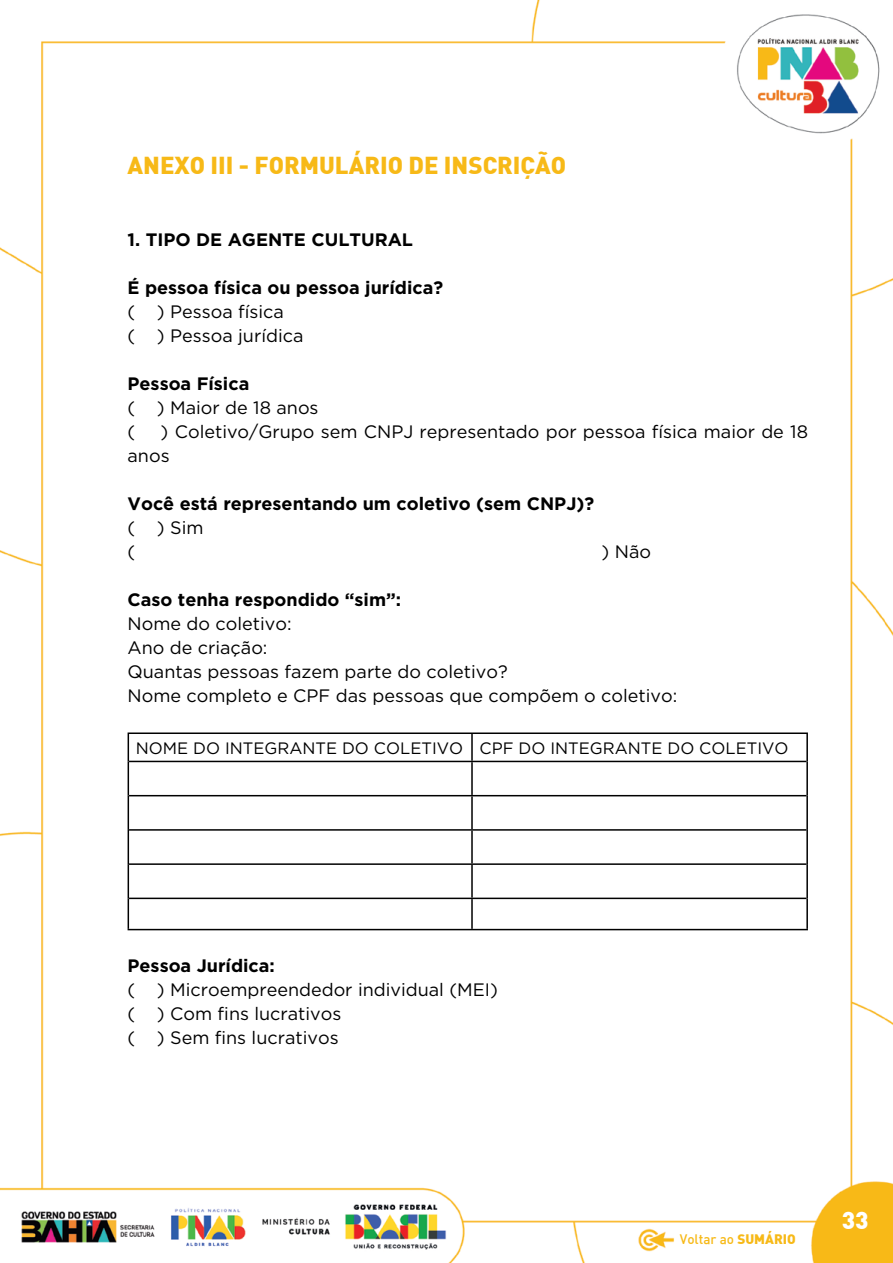
<style>
.page{position:relative;width:893px;height:1263px;background:#fff}
.page>*{position:absolute;margin:0;border:0;box-sizing:border-box;transform-origin:0 0}
.t1{font:900 24px "DIN";color:#f7b917}
.t2{font:900 24px "DIN";color:#fff}
.t3{font:18px/24px "Gotham";color:#000}
.t4{font:700 18px "Gotham";color:#000}
.t5{font:16.5px "Gotham";color:#000}
.t6{font:500 13.5px "DIN";color:#f7b917}
.s1{font-weight:900}
</style>
<div class="page">
<img style="left:0;top:0;width:893px;height:1263px">
<hr style="left:128px;top:732px;width:344px;height:2px;background:#000">
<svg style="left:128px;top:734px;width:1px;height:27px"></svg>
<hr style="left:472px;top:732px;width:336px;height:2px;background:#000">
<hr style="left:471px;top:734px;width:2px;height:27px;background:#000">
<hr style="left:806px;top:734px;width:2px;height:27px;background:#000">
<hr style="left:128px;top:761px;width:1px;height:35px;background:#000">
<hr style="left:471px;top:762px;width:2px;height:33px;background:#000">
<hr style="left:806px;top:761px;width:2px;height:35px;background:#000">
<hr style="left:128px;top:796px;width:1px;height:34px;background:#000">
<hr style="left:471px;top:796px;width:2px;height:33px;background:#000">
<hr style="left:806px;top:796px;width:2px;height:34px;background:#000">
<hr style="left:128px;top:830px;width:1px;height:34px;background:#000">
<hr style="left:471px;top:831px;width:2px;height:32px;background:#000">
<hr style="left:806px;top:830px;width:2px;height:34px;background:#000">
<hr style="left:128px;top:864px;width:1px;height:34px;background:#000">
<hr style="left:471px;top:865px;width:2px;height:33px;background:#000">
<hr style="left:806px;top:864px;width:2px;height:34px;background:#000">
<hr style="left:128px;top:898px;width:1px;height:31px;background:#000">
<hr style="left:471px;top:899px;width:2px;height:30px;background:#000">
<hr style="left:806px;top:898px;width:2px;height:31px;background:#000">
<hr style="left:128px;top:929px;width:344px;height:1px;background:#000">
<hr style="left:472px;top:929px;width:336px;height:1px;background:#000">
<hr style="left:129px;top:761px;width:343px;height:1px;background:#000">
<hr style="left:472px;top:761px;width:334px;height:1px;background:#000">
<hr style="left:129px;top:795px;width:343px;height:1px;background:#000">
<hr style="left:472px;top:795px;width:334px;height:1px;background:#000">
<hr style="left:129px;top:829px;width:343px;height:2px;background:#000">
<hr style="left:472px;top:829px;width:334px;height:2px;background:#000">
<hr style="left:129px;top:863px;width:343px;height:2px;background:#000">
<hr style="left:472px;top:863px;width:334px;height:2px;background:#000">
<hr style="left:129px;top:898px;width:343px;height:1px;background:#000">
<hr style="left:472px;top:898px;width:334px;height:1px;background:#000">
<h1 class="t1" style="left:128px;top:150px;width:440px">ANEXO III - FORMULÁRIO DE INSCRIÇÃO</h1>
<p class="t4" style="left:128px;top:228px;width:287px">1. TIPO DE AGENTE CULTURAL</p>
<p class="t4" style="left:128px;top:276px;width:317px">É pessoa física ou pessoa jurídica?</p>
<p class="t3" style="left:128px;top:300px;width:177px">( ) Pessoa física<br>( ) Pessoa jurídica</p>
<p class="t4" style="left:128px;top:372px;width:123px">Pessoa Física</p>
<p class="t3" style="left:128px;top:396px;width:193px">( ) Maior de 18 anos (</p>
<p class="t3" style="left:128px;top:420px;width:682px;text-indent:33px">) Coletivo/Grupo sem CNPJ representado por pessoa física maior de 18 anos</p>
<p class="t4" style="left:128px;top:492px;width:468px">Você está representando um coletivo (sem CNPJ)?</p>
<p class="t3" style="left:128px;top:516px;width:77px">( ) Sim (</p>
<p class="t3" style="left:602px;top:540px;width:51px">) Não</p>
<p class="t4" style="left:128px;top:588px;width:275px">Caso tenha respondido “sim”:</p>
<p class="t3" style="left:128px;top:612px;width:551px">Nome do coletivo:<br>Ano de criação:<br>Quantas pessoas fazem parte do coletivo?<br>Nome completo e CPF das pessoas que compõem o coletivo:</p>
<p class="t5" style="left:136px;top:737px;width:654px">NOME DO INTEGRANTE DO COLETIVO CPF DO INTEGRANTE DO COLETIVO</p>
<p class="t4" style="left:128px;top:954px;width:149px">Pessoa Jurídica:</p>
<p class="t3" style="left:128px;top:977px;width:372px">( ) Microempreendedor individual (MEI) ( ) Com fins lucrativos<br>( ) Sem fins lucrativos</p>
<p class="t6" style="left:680px;top:1230px;width:118px">Voltar ao <span class="s1">SUMÁRIO</span></p>
<h1 class="t2" style="left:842px;top:1204px;width:28px">33</h1>
</div>
